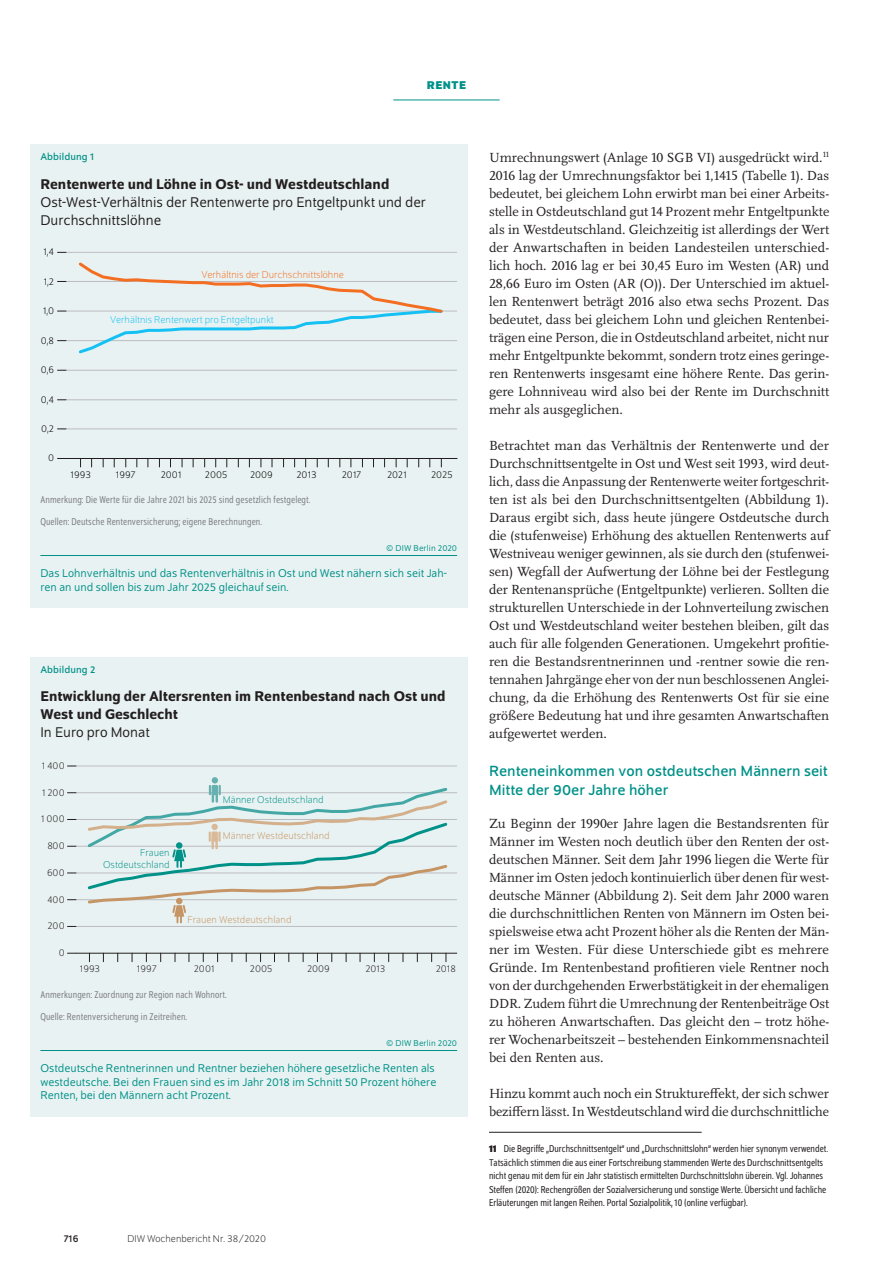
<style>
.page{position:relative;width:893px;height:1263px;background:#fff}
.page>*{position:absolute;margin:0;border:0;box-sizing:border-box;transform-origin:0 0}
.t1{font:15.75px/19.5px "Schumpeter";color:#009188}
.t2{font:500 15px/18px "Schumpeter";color:#231f20}
.t3{font:15px/18px "Schumpeter Blond";color:#231f20}
.t4{font:13.8px/18px "Scala Pro";color:#231f20;text-align:justify}
.t5{font:12px/13.5px "Schumpeter Blond";color:#009188}
.t6{font:700 12px "Schumpeter";color:#009188}
.t7{font:semi-condensed 10.5px/13.5px "Schumpeter Blond";color:#231f20}
.t8{font:semi-condensed 10.5px/21.3px "Schumpeter Blond";letter-spacing:.01em;color:#808285}
.t9{font:300 10.5px "Schumpeter";color:#231f20}
.t10{font:300 10.5px "Schumpeter";color:#000001}
.t11{font:300 10.5px "Schumpeter";color:#c59565}
.t12{font:300 10.5px/12px "Schumpeter";color:#009188;text-align:right}
.t13{font:300 10.5px "Schumpeter";color:#15c0f2}
.t14{font:300 10.5px "Schumpeter";color:#f36e21}
.t15{font:10.5px "Schumpeter";letter-spacing:.01em;color:#009188}
.t16{font:10.5px "Schumpeter";color:#231f20}
.t17{font:9px "Schumpeter Blond";letter-spacing:.01em;color:#009188}
.s1{font-family:"Schumpeter";font-weight:700}
</style>
<div class="page">
<hr style="left:393px;top:100px;width:107px;height:1px;background:#009188">
<hr style="left:489px;top:1132px;width:213px;height:1px;background:#231f20">
<div style="left:30px;top:144px;width:438px;height:464px;background:#e9f2f2"></div>
<hr style="left:66px;top:429px;width:391px;height:1px;background:#bcbdc0">
<hr style="left:66px;top:399px;width:391px;height:1px;background:#bcbdc0">
<hr style="left:66px;top:370px;width:391px;height:1px;background:#bcbdc0">
<hr style="left:66px;top:340px;width:391px;height:1px;background:#bcbdc0">
<hr style="left:66px;top:311px;width:391px;height:1px;background:#bcbdc0">
<hr style="left:66px;top:281px;width:391px;height:1px;background:#bcbdc0">
<hr style="left:66px;top:252px;width:391px;height:1px;background:#bcbdc0">
<hr style="left:66px;top:458px;width:391px;height:1px;background:#231f20">
<svg style="left:76px;top:262px;width:369px;height:92px"></svg>
<hr style="left:40px;top:555px;width:417px;height:1px;background:#009188">
<div style="left:30px;top:657px;width:438px;height:459px;background:#e9f2f2"></div>
<hr style="left:76px;top:926px;width:381px;height:1px;background:#bcbdc0">
<hr style="left:76px;top:899px;width:381px;height:1px;background:#bcbdc0">
<hr style="left:76px;top:873px;width:381px;height:1px;background:#bcbdc0">
<hr style="left:76px;top:846px;width:381px;height:1px;background:#bcbdc0">
<hr style="left:76px;top:819px;width:381px;height:1px;background:#bcbdc0">
<hr style="left:76px;top:792px;width:381px;height:1px;background:#bcbdc0">
<hr style="left:76px;top:766px;width:381px;height:1px;background:#bcbdc0">
<hr style="left:76px;top:953px;width:381px;height:1px;background:#231f20">
<svg style="left:85px;top:777px;width:365px;height:146px"></svg>
<hr style="left:40px;top:1050px;width:417px;height:1px;background:#009188">
<p class="t6" style="left:427px;top:79px;width:17px">RENTE</p>
<p class="t15" style="left:40px;top:151px;width:55px">Abbildung 1</p>
<p class="t2" style="left:40px;top:175px;width:350px">Rentenwerte und Löhne in Ost- und Westdeutschland</p>
<p class="t3" style="left:40px;top:193px;width:387px">Ost-West-Verhältnis der Rentenwerte pro Entgeltpunkt und der<br>Durchschnittslöhne</p>
<p class="t10" style="left:44px;top:247px;width:12px">1,4</p>
<p class="t10" style="left:44px;top:276px;width:12px">1,2</p>
<p class="t10" style="left:43px;top:306px;width:12px">1,0</p>
<p class="t10" style="left:41px;top:335px;width:15px">0,8</p>
<p class="t10" style="left:41px;top:365px;width:15px">0,6</p>
<p class="t10" style="left:41px;top:394px;width:15px">0,4</p>
<p class="t10" style="left:41px;top:424px;width:14px">0,2</p>
<p class="t10" style="left:48px;top:453px;width:7px">0</p>
<p class="t14" style="left:202px;top:270px;width:144px">Verhältnis der Durchschnittslöhne</p>
<p class="t13" style="left:110px;top:315px;width:165px">Verhältnis Rentenwert pro Entgeltpunkt</p>
<p class="t10" style="left:71px;top:469px;width:22px">1993</p>
<p class="t10" style="left:116px;top:469px;width:22px">1997</p>
<p class="t10" style="left:161px;top:469px;width:22px">2001</p>
<p class="t10" style="left:205px;top:469px;width:24px">2005</p>
<p class="t10" style="left:250px;top:469px;width:24px">2009</p>
<p class="t10" style="left:297px;top:469px;width:22px">2013</p>
<p class="t10" style="left:342px;top:469px;width:21px">2017</p>
<p class="t10" style="left:387px;top:469px;width:21px">2021</p>
<p class="t10" style="left:431px;top:469px;width:23px">2025</p>
<p class="t8" style="left:40px;top:490px;width:272px">Anmerkung: Die Werte für die Jahre 2021 bis 2025 sind gesetzlich festgelegt.<br>Quellen: Deutsche Rentenversicherung; eigene Berechnungen.</p>
<p class="t17" style="left:386px;top:544px;width:72px">© DIW Berlin 2020</p>
<p class="t5" style="left:40px;top:567px;width:408px">Das Lohnverhältnis und das Rentenverhältnis in Ost und West nähern sich seit Jah&shy;ren an und sollen bis zum Jahr 2025 gleichauf sein.</p>
<p class="t15" style="left:40px;top:664px;width:56px">Abbildung 2</p>
<p class="t2" style="left:40px;top:688px;width:407px">Entwicklung der Altersrenten im Rentenbestand nach Ost und<br>West und Geschlecht</p>
<p class="t3" style="left:40px;top:724px;width:111px">In Euro pro Monat</p>
<p class="t9" style="left:42px;top:760px;width:25px">1 400</p>
<p class="t9" style="left:42px;top:787px;width:24px">1 200</p>
<p class="t9" style="left:41px;top:814px;width:25px">1 000</p>
<p class="t9" style="left:47px;top:841px;width:19px">800</p>
<p class="t9" style="left:47px;top:867px;width:19px">600</p>
<p class="t9" style="left:47px;top:894px;width:19px">400</p>
<p class="t9" style="left:48px;top:921px;width:19px">200</p>
<p class="t9" style="left:59px;top:948px;width:7px">0</p>
<p class="t12" style="left:223px;top:794px;width:103px">Männer Ostdeutschland</p>
<p class="t12" style="left:103px;top:847px;width:68px">Frauen<br>Ostdeutschland</p>
<p class="t11" style="left:223px;top:830px;width:108px">Männer Westdeutschland</p>
<p class="t11" style="left:187px;top:915px;width:106px">Frauen Westdeutschland</p>
<p class="t9" style="left:80px;top:964px;width:22px">1993</p>
<p class="t9" style="left:137px;top:964px;width:22px">1997</p>
<p class="t9" style="left:194px;top:964px;width:22px">2001</p>
<p class="t9" style="left:250px;top:964px;width:24px">2005</p>
<p class="t9" style="left:307px;top:964px;width:24px">2009</p>
<p class="t9" style="left:365px;top:964px;width:22px">2013</p>
<p class="t9" style="left:436px;top:964px;width:22px">2018</p>
<p class="t8" style="left:40px;top:985px;width:188px">Anmerkungen: Zuordnung zur Region nach Wohnort.<br>Quelle: Rentenversicherung in Zeitreihen.</p>
<p class="t17" style="left:386px;top:1038px;width:72px">© DIW Berlin 2020</p>
<p class="t5" style="left:40px;top:1062px;width:397px">Ostdeutsche Rentnerinnen und Rentner beziehen höhere gesetzliche Renten als westdeutsche. Bei den Frauen sind es im Jahr 2018 im Schnitt 50 Prozent höhere<br>Renten, bei den Männern acht Prozent.</p>
<p class="t16" style="left:64px;top:1233px;width:16px">716</p>
<p class="t9" style="left:128px;top:1234px;width:140px">DIW Wochenbericht Nr. 38/2020</p>
<p class="t4" style="left:489px;top:148px;width:342px">Umrechnungswert (Anlage 10 SGB VI) ausgedrückt wird.<sup>11<br></sup>2016 lag der Umrechnungsfaktor bei 1,1415 (Tabelle 1). Das bedeutet, bei gleichem Lohn erwirbt man bei einer Arbeits&shy;stelle in Ostdeutschland gut 14 Prozent mehr Entgeltpunkte als in Westdeutschland. Gleichzeitig ist allerdings der Wert der Anwartschaften in beiden Landesteilen unterschied&shy;lich hoch. 2016 lag er bei 30,45 Euro im Westen (AR) und 28,66 Euro im Osten (AR (O)). Der Unterschied im aktuel&shy;len Rentenwert beträgt 2016 also etwa sechs Prozent. Das bedeutet, dass bei gleichem Lohn und gleichen Rentenbei&shy;trägen eine Person, die in Ostdeutschland arbeitet, nicht nur mehr Entgeltpunkte bekommt, sondern trotz eines geringe&shy;ren Rentenwerts insgesamt eine höhere Rente. Das gerin&shy;gere Lohnniveau wird also bei der Rente im Durchschnitt mehr als ausgeglichen.</p>
<p class="t4" style="left:489px;top:436px;width:342px">Betrachtet man das Verhältnis der Rentenwerte und der Durchschnittsentgelte in Ost und West seit 1993, wird deut&shy;lich, dass die Anpassung der Rentenwerte weiter fortgeschrit&shy;ten ist als bei den Durchschnittsentgelten (Abbildung 1).<br>Daraus ergibt sich, dass heute jüngere Ostdeutsche durch die (stufenweise) Erhöhung des aktuellen Rentenwerts auf Westniveau weniger gewinnen, als sie durch den (stufenwei&shy;sen) Wegfall der Aufwertung der Löhne bei der Festlegung der Rentenansprüche (Entgeltpunkte) verlieren. Sollten die strukturellen Unterschiede in der Lohnverteilung zwischen Ost und Westdeutschland weiter bestehen bleiben, gilt das auch für alle folgenden Generationen. Umgekehrt profitie&shy;ren die Bestandsrentnerinnen und -rentner sowie die ren&shy;tennahen Jahrgänge eher von der nun beschlossenen Anglei&shy;chung, da die Erhöhung des Rentenwerts Ost für sie eine größere Bedeutung hat und ihre gesamten Anwartschaften aufgewertet werden.</p>
<p class="t1" style="left:489px;top:761px;width:340px">Renteneinkommen von ostdeutschen Männern seit<br>Mitte der 90er Jahre höher</p>
<p class="t4" style="left:489px;top:814px;width:342px">Zu Beginn der 1990er Jahre lagen die Bestandsrenten für Männer im Westen noch deutlich über den Renten der ost&shy;deutschen Männer. Seit dem Jahr 1996 liegen die Werte für Männer im Osten jedoch kontinuierlich über denen für west&shy;deutsche Männer (Abbildung 2). Seit dem Jahr 2000 waren die durchschnittlichen Renten von Männern im Osten bei&shy;spielsweise etwa acht Prozent höher als die Renten der Män&shy;ner im Westen. Für diese Unterschiede gibt es mehrere Gründe. Im Rentenbestand profitieren viele Rentner noch von der durchgehenden Erwerbstätigkeit in der ehemaligen DDR. Zudem führt die Umrechnung der Rentenbeiträge Ost zu höheren Anwartschaften. Das gleicht den – trotz höhe&shy;rer Wochenarbeitszeit – bestehenden Einkommensnachteil bei den Renten aus.</p>
<p class="t4" style="left:489px;top:1084px;width:342px">Hinzu kommt auch noch ein Struktureffekt, der sich schwer beziffern lässt. In Westdeutschland wird die durchschnittliche</p>
<p class="t7" style="left:489px;top:1142px;width:340px"><span class="s1">11</span> Die Begriffe „Durchschnittsentgelt“ und „Durchschnittslohn“ werden hier synonym verwendet.<br>Tatsächlich stimmen die aus einer Fortschreibung stammenden Werte des Durchschnittsentgelts nicht genau mit dem für ein Jahr statistisch ermittelten Durchschnittslohn überein. Vgl. Johannes Steffen (2020): Rechengrößen der Sozialversicherung und sonstige Werte. Übersicht und fachliche Erläuterungen mit langen Reihen. Portal Sozialpolitik, 10 (online verfügbar).</p>
</div>
